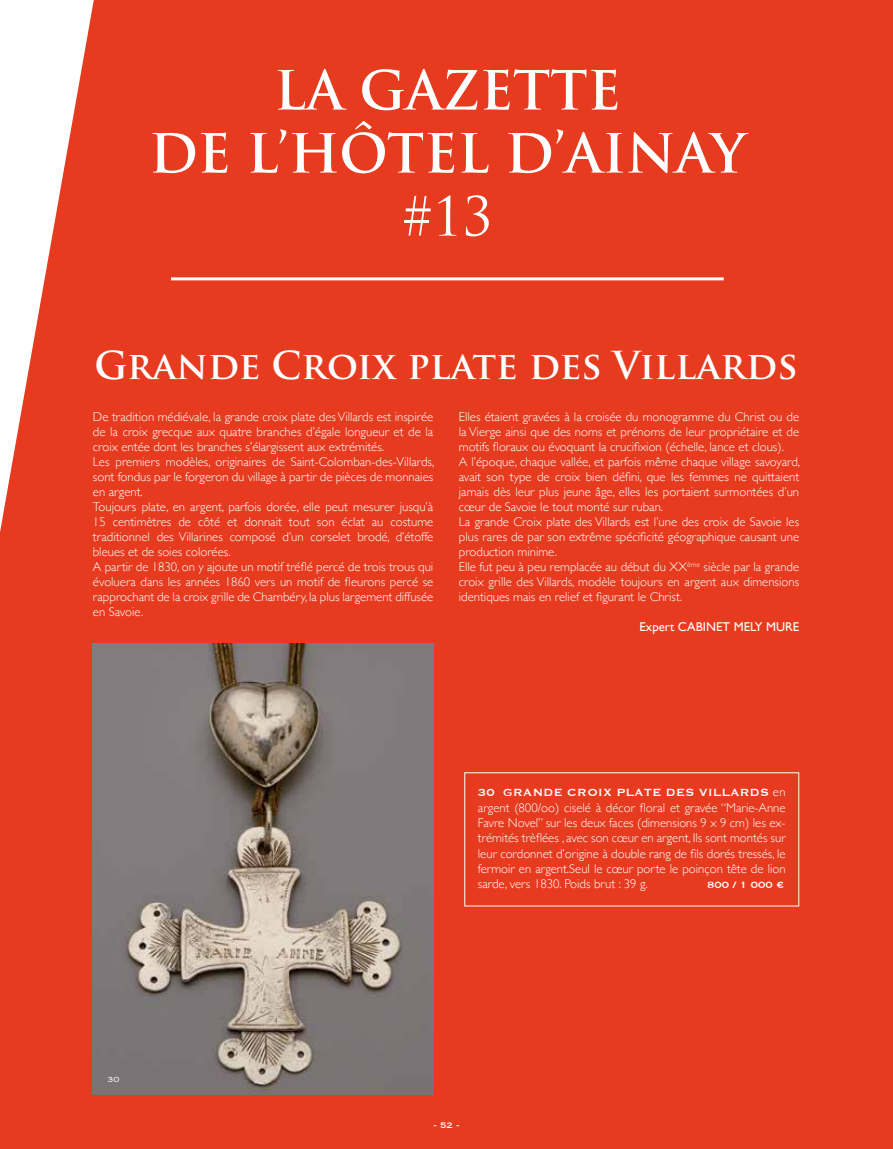
<style>
.page{position:relative;width:893px;height:1149px;background:#fff}
.page>*{position:absolute;margin:0;border:0;box-sizing:border-box;transform-origin:0 0}
.t1{font:700 52.5px/63px "Trajan Pro";color:#fff;text-align:center}
.t2{font:52.5px "Trajan Pro";color:#fff}
.t3{font:700 37.5px "Trajan Pro";color:#fff}
.t4{font:13.5px "Copperplate";letter-spacing:.03em;color:#fff}
.t5{font:300 12.75px/15px "Gill Sans";color:#fff}
.t6{font:12.75px "Gill Sans";color:#fff}
.t7{font:12px "Copperplate";color:#fff}
.t8{font:10.5px "Copperplate";color:#fff}
.t9{font:300 9.75px "Copperplate";color:#fff}
.s1{font-family:"Gill Sans";font-weight:300;font-size:12.75px}
</style>
<div class="page">
<div style="left:0;top:0;width:893px;height:1148px;background:#e73b20"></div>
<hr style="left:171px;top:277px;width:553px;height:3px;background:#fff">
<svg style="left:0;top:0;width:94px;height:532px"></svg>
<img style="left:93px;top:643px;width:340px;height:451px">
<h1 class="t1" style="left:149px;top:59px;width:598px">LA GAZETTE<br>DE L’HÔTEL D’AINAY</h1>
<h1 class="t2" style="left:402px;top:183px;width:91px">#13</h1>
<h2 class="t3" style="left:95px;top:341px;width:705px">Grande Croix plate des Villards</h2>
<p class="t5" style="left:93px;top:408px;width:343px">De tradition médiévale, la grande croix plate des Villards est inspirée de la croix grecque aux quatre branches d’égale longueur et de la croix entée dont les branches s’élargissent aux extrémités.<br>Les premiers modèles, originaires de Saint-Colomban-des-Villards, sont fondus par le forgeron du village à partir de pièces de monnaies en argent.<br>Toujours plate, en argent, parfois dorée, elle peut mesurer jusqu’à 15 centimètres de côté et donnait tout son éclat au costume traditionnel des Villarines composé d’un corselet brodé, d’étoffe bleues et de soies colorées.<br>A partir de 1830, on y ajoute un motif tréflé percé de trois trous qui évoluera dans les années 1860 vers un motif de fleurons percé se rapprochant de la croix grille de Chambéry, la plus largement diffusée en Savoie.</p>
<p class="t5" style="left:459px;top:408px;width:343px">Elles étaient gravées à la croisée du monogramme du Christ ou de la Vierge ainsi que des noms et prénoms de leur propriétaire et de motifs floraux ou évoquant la crucifixion (échelle, lance et clous).<br>A l’époque, chaque vallée, et parfois même chaque village savoyard, avait son type de croix bien défini, que les femmes ne quittaient jamais dès leur plus jeune âge, elles les portaient surmontées d’un cœur de Savoie le tout monté sur ruban.<br>La grande Croix plate des Villards est l’une des croix de Savoie les plus rares de par son extrême spécificité géographique causant une production minime.<br>Elle fut peu à peu remplacée au début du XX<sup>ème</sup> siècle par la grande croix grille des Villards, modèle toujours en argent aux dimensions identiques mais en relief et figurant le Christ.</p>
<p class="t6" style="left:640px;top:619px;width:161px">Expert CABINET MELY MURE</p>
<p class="t9" style="left:108px;top:1072px;width:13px">30</p>
<p class="t4" style="left:478px;top:783px;width:309px">30 GRANDE CROIX PLATE DES VILLARDS <span class="s1">en</span></p>
<p class="t5" style="left:478px;top:798px;width:309px;text-align:justify">argent (800/oo) ciselé à décor floral et gravée “Marie-Anne Favre Novel” sur les deux faces (dimensions 9 x 9 cm) les ex&shy;trémités trèflées , avec son cœur en argent, Ils sont montés sur leur cordonnet d’origine à double rang de fils dorés tressés, le fermoir en argent.Seul le cœur porte le poinçon tête de lion sarde, vers 1830. Poids brut : 39 g.</p>
<p class="t7" style="left:707px;top:876px;width:78px">800 / 1 000 €</p>
<p class="t8" style="left:433px;top:1117px;width:28px">- 52 -</p>
</div>
